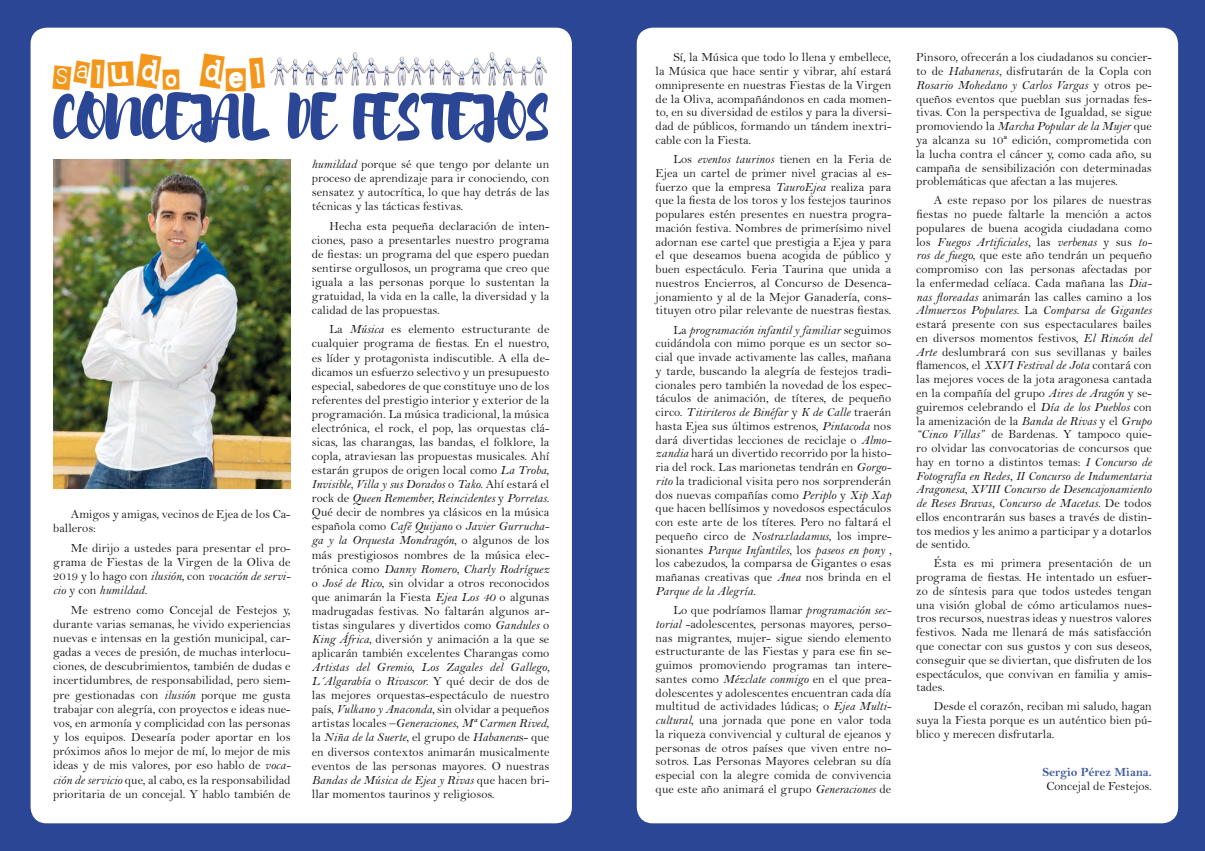
<style>
.page{position:relative;width:1205px;height:851px;background:#fff}
.page>*{position:absolute;margin:0;border:0;box-sizing:border-box;transform-origin:0 0}
.t1{font:56.5px "Brusher";color:#2a4694;scale:1.07 1}
.t2{font:42.12px "Earwig Factory";letter-spacing:.06em;color:#f3971c}
.t3{font:12.5px/13.8px "Bell MT Std";color:#1c1c1b;text-align:justify}
.t4{font:700 12.5px "Bell MT Std";color:#425c9d}
.s1{font-style:italic}
</style>
<div class="page">
<div style="left:0;top:0;width:1205px;height:850px;background:#2a4694"></div>
<div style="left:31px;top:28px;width:541px;height:795px;background:#fff;border-radius:16px"></div>
<div style="left:637px;top:28px;width:541px;height:795px;background:#fff;border-radius:16px"></div>
<img style="left:53px;top:160px;width:238px;height:328px">
<img style="left:271px;top:52px;width:137px;height:33px">
<img style="left:408px;top:52px;width:139px;height:33px">
<h2 class="t2" style="left:53px;top:45px;width:215px">Saludo del</h2>
<h1 class="t1" style="left:53px;top:86px;width:465px">CONCEJAL DE FESTEJOS</h1>
<p class="t3" style="left:53px;top:507px;width:239px;line-height:14.1px;text-indent:18px">Amigos y amigas, vecinos de Ejea de los Ca&shy;balleros:</p>
<p class="t3" style="left:53px;top:540px;width:239px;line-height:14.1px;text-indent:18px">Me dirijo a ustedes para presentar el pro&shy;grama de Fiestas de la Virgen de la Oliva de 2019 y lo hago con <span class="s1">ilusión</span>, con <span class="s1">vocación de servi&shy;cio</span> y con <span class="s1">humildad.</span></p>
<p class="t3" style="left:53px;top:602px;width:239px;line-height:14.1px;text-indent:18px">Me estreno como Concejal de Festejos y, durante varias semanas, he vivido experiencias nuevas e intensas en la gestión municipal, car&shy;gadas a veces de presión, de muchas interlocu&shy;ciones, de descubrimientos, también de dudas e incertidumbres, de responsabilidad, pero siem&shy;pre gestionadas con <span class="s1">ilusión</span> porque me gusta trabajar con alegría, con proyectos e ideas nue&shy;vos, en armonía y complicidad con las personas y los equipos. Desearía poder aportar en los próximos años lo mejor de mí, lo mejor de mis ideas y de mis valores, por eso hablo de <span class="s1">voca&shy;ción de servicio</span> que, al cabo, es la responsabilidad prioritaria de un concejal. Y hablo también de</p>
<p class="t3" style="left:312px;top:157px;width:239px"><span class="s1">humildad</span> porque sé que tengo por delante un proceso de aprendizaje para ir conociendo, con sensatez y autocrítica, lo que hay detrás de las técnicas y las tácticas festivas.</p>
<p class="t3" style="left:312px;top:219px;width:239px;text-indent:18px">Hecha esta pequeña declaración de inten&shy;ciones, paso a presentarles nuestro programa de fiestas: un programa del que espero puedan sentirse orgullosos, un programa que creo que iguala a las personas porque lo sustentan la gratuidad, la vida en la calle, la diversidad y la calidad de las propuestas.</p>
<p class="t3" style="left:312px;top:322px;width:239px;text-indent:18px">La <span class="s1">Música</span> es elemento estructurante de cualquier programa de fiestas. En el nuestro, es líder y protagonista indiscutible. A ella de&shy;dicamos un esfuerzo selectivo y un presupuesto especial, sabedores de que constituye uno de los referentes del prestigio interior y exterior de la programación. La música tradicional, la música electrónica, el rock, el pop, las orquestas clá&shy;sicas, las charangas, las bandas, el folklore, la copla, atraviesan las propuestas musicales. Ahí estarán grupos de origen local como <span class="s1">La Troba</span>, <span class="s1">Invisible, Villa y sus Dorados</span> o <span class="s1">Tako.</span> Ahí estará el rock de <span class="s1">Queen Remember, Reincidentes</span> y <span class="s1">Porretas.<br></span>Qué decir de nombres ya clásicos en la música española como <span class="s1">Café Quijano</span> o <span class="s1">Javier Gurrucha&shy;ga y la Orquesta Mondragón,</span> o algunos de los más prestigiosos nombres de la música elec&shy;trónica como <span class="s1">Danny Romero, Charly Rodríguez </span>o <span class="s1">José de Rico</span>, sin olvidar a otros reconocidos que animarán la Fiesta <span class="s1">Ejea Los 40</span> o algunas madrugadas festivas. No faltarán algunos ar&shy;tistas singulares y divertidos como <span class="s1">Gandules</span> o <span class="s1">King África,</span> diversión y animación a la que se aplicarán también excelentes Charangas como</p>
<p class="t3" style="left:312px;top:660px;width:239px"><span class="s1">Artistas del Gremio, Los Zagales del Gallego, L´Algarabía</span> o <span class="s1">Rivascor.</span> Y qué decir de dos de las mejores orquestas-espectáculo de nuestro país, <span class="s1">Vulkano y Anaconda,</span> sin olvidar a pequeños artistas locales –<span class="s1">Generaciones</span>, <span class="s1">Mª Carmen Rived</span>, la <span class="s1">Niña de la Suerte</span>, el grupo de <span class="s1">Habanera</span>s- que en diversos contextos animarán musicalmente eventos de las personas mayores. O nuestras <span class="s1">Bandas de Música de Ejea y Rivas</span> que hacen bri&shy;llar momentos taurinos y religiosos.</p>
<p class="t3" style="left:656px;top:51px;width:237px;text-indent:18px">Sí, la Música que todo lo llena y embellece, la Música que hace sentir y vibrar, ahí estará omnipresente en nuestras Fiestas de la Virgen de la Oliva, acompañándonos en cada momen&shy;to, en su diversidad de estilos y para la diversi&shy;dad de públicos, formando un tándem inextri&shy;cable con la Fiesta.</p>
<p class="t3" style="left:656px;top:152px;width:237px;text-indent:18px">Los <span class="s1">eventos taurinos</span> tienen en la Feria de Ejea un cartel de primer nivel gracias al es&shy;fuerzo que la empresa <span class="s1">TauroEjea</span> realiza para que la fiesta de los toros y los festejos taurinos populares estén presentes en nuestra progra&shy;mación festiva. Nombres de primerísimo nivel adornan ese cartel que prestigia a Ejea y para el que deseamos buena acogida de público y buen espectáculo. Feria Taurina que unida a nuestros Encierros, al Concurso de Desenca&shy;jonamiento y al de la Mejor Ganadería, cons&shy;tituyen otro pilar relevante de nuestras fiestas.</p>
<p class="t3" style="left:656px;top:323px;width:237px;text-indent:18px">La <span class="s1">programación infantil y familiar</span> seguimos cuidándola con mimo porque es un sector so&shy;cial que invade activamente las calles, mañana y tarde, buscando la alegría de festejos tradi&shy;cionales pero también la novedad de los espec&shy;táculos de animación, de títeres, de pequeño circo. <span class="s1">Titiriteros de Binéfar</span> y <span class="s1">K de Calle</span> traerán hasta Ejea sus últimos estrenos, <span class="s1">Pintacoda</span> nos dará divertidas lecciones de reciclaje o <span class="s1">Almo&shy;zandia</span> hará un divertido recorrido por la histo&shy;ria del rock. Las marionetas tendrán en <span class="s1">Gorgo&shy;rito</span> la tradicional visita pero nos sorprenderán dos nuevas compañías como <span class="s1">Periplo</span> y <span class="s1">Xip Xap </span>que hacen bellísimos y novedosos espectáculos con este arte de los títeres. Pero no faltará el pequeño circo de <span class="s1">Nostraxladamus</span>, los impre&shy;sionantes <span class="s1">Parque Infantiles</span>, los <span class="s1">paseos en pony , </span>los cabezudos, la comparsa de Gigantes o esas mañanas creativas que <span class="s1">Anea</span> nos brinda en el <span class="s1">Parque de la Alegría.</span></p>
<p class="t3" style="left:656px;top:603px;width:237px;text-indent:18px">Lo que podríamos llamar <span class="s1">programación sec&shy;torial</span> -adolescentes, personas mayores, perso&shy;nas migrantes, mujer- sigue siendo elemento estructurante de las Fiestas y para ese fin se&shy;guimos promoviendo programas tan intere&shy;santes como <span class="s1">Mézclate conmigo</span> en el que prea&shy;dolescentes y adolescentes encuentran cada día multitud de actividades lúdicas; o <span class="s1">Ejea Multi&shy;cultural</span>, una jornada que pone en valor toda la riqueza convivencial y cultural de ejeanos y personas de otros países que viven entre no&shy;sotros. Las Personas Mayores celebran su día especial con la alegre comida de convivencia que este año animará el grupo <span class="s1">Generaciones</span> de</p>
<p class="t3" style="left:916px;top:51px;width:237px">Pinsoro, ofrecerán a los ciudadanos su concier&shy;to de <span class="s1">Habaneras,</span> disfrutarán de la Copla con <span class="s1">Rosario Mohedano y Carlos Vargas</span> y otros pe&shy;queños eventos que pueblan sus jornadas fes&shy;tivas. Con la perspectiva de Igualdad, se sigue promoviendo la <span class="s1">Marcha Popular de la Mujer</span> que ya alcanza su 10ª edición, comprometida con la lucha contra el cáncer y, como cada año, su campaña de sensibilización con determinadas problemáticas que afectan a las mujeres.</p>
<p class="t3" style="left:916px;top:194px;width:237px;text-indent:18px">A este repaso por los pilares de nuestras fiestas no puede faltarle la mención a actos populares de buena acogida ciudadana como los <span class="s1">Fuegos Artificiales,</span> las <span class="s1">verbenas</span> y sus <span class="s1">to&shy;ros de fuego</span>, que este año tendrán un pequeño compromiso con las personas afectadas por la enfermedad celíaca. Cada mañana las <span class="s1">Dia&shy;nas floreadas</span> animarán las calles camino a los <span class="s1">Almuerzos Populares</span>. La <span class="s1">Comparsa de Gigantes </span>estará presente con sus espectaculares bailes en diversos momentos festivos, <span class="s1">El Rincón del Arte</span> deslumbrará con sus sevillanas y bailes flamencos, el <span class="s1">XXVI Festival de Jota</span> contará con las mejores voces de la jota aragonesa cantada en la compañía del grupo <span class="s1">Aires de Aragón</span> y se&shy;guiremos celebrando el <span class="s1">Día de los Pueblos</span> con la amenización de la <span class="s1">Banda de Rivas</span> y el <span class="s1">Grupo “Cinco Villas”</span> de Bardenas. Y tampoco quie&shy;ro olvidar las convocatorias de concursos que hay en torno a distintos temas: <span class="s1">I Concurso de Fotografía en Redes, II Concurso de Indumentaria Aragonesa, XVIII Concurso de Desencajonamiento de Reses Bravas, Concurso de Macetas</span>. De todos ellos encontrarán sus bases a través de distin&shy;tos medios y les animo a participar y a dotarlos de sentido.</p>
<p class="t3" style="left:916px;top:556px;width:237px;text-indent:18px">Ésta es mi primera presentación de un programa de fiestas. He intentado un esfuer&shy;zo de síntesis para que todos ustedes tengan una visión global de cómo articulamos nues&shy;tros recursos, nuestras ideas y nuestros valores festivos. Nada me llenará de más satisfacción que conectar con sus gustos y con sus deseos, conseguir que se diviertan, que disfruten de los espectáculos, que convivan en familia y amis&shy;tades.</p>
<p class="t3" style="left:916px;top:699px;width:237px;text-indent:18px">Desde el corazón, reciban mi saludo, hagan suya la Fiesta porque es un auténtico bien pú&shy;blico y merecen disfrutarla.</p>
<p class="t4" style="left:1042px;top:764px;width:111px">Sergio Pérez Miana.</p>
<p class="t3" style="left:1046px;top:779px;width:107px">Concejal de Festejos.</p>
</div>
